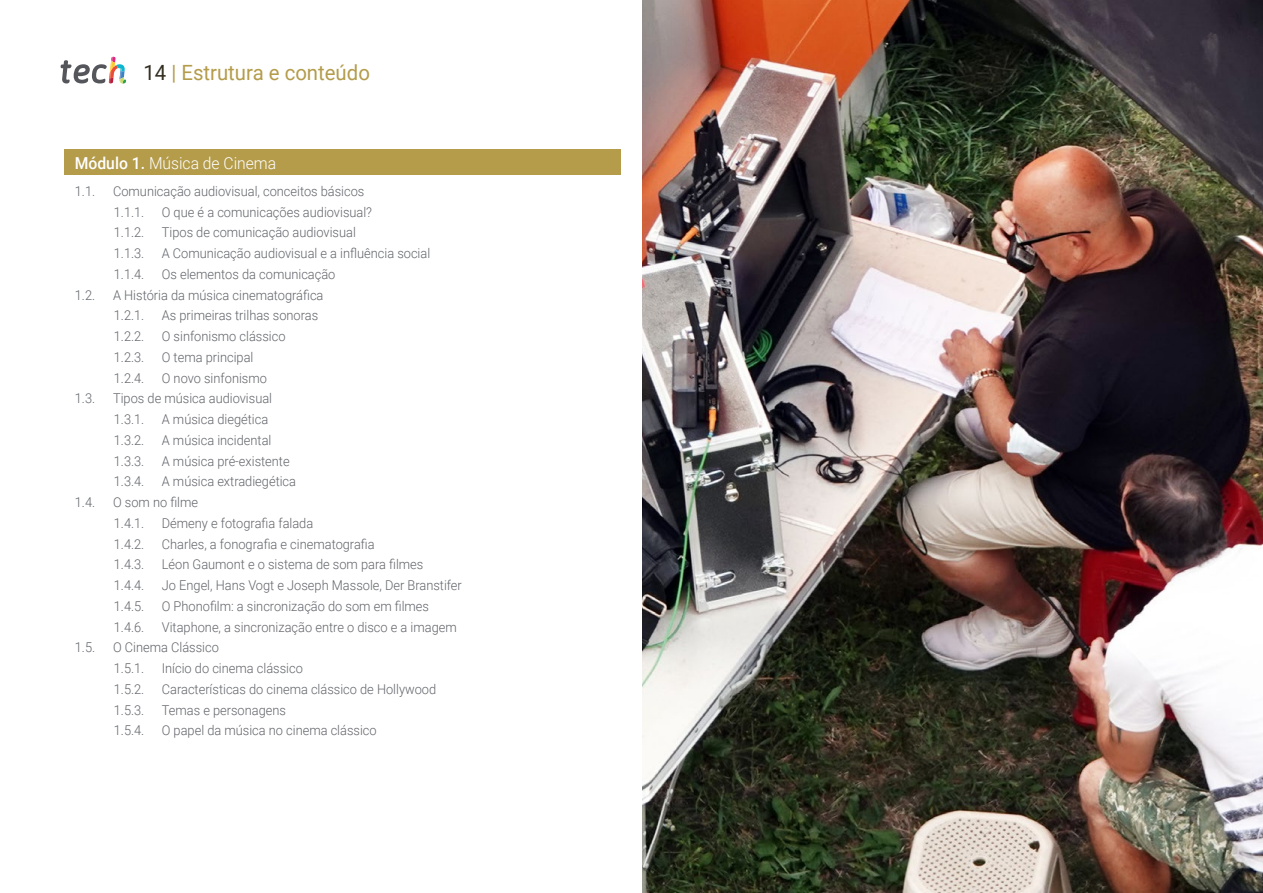
<style>
.page{position:relative;width:1263px;height:893px;background:#fff}
.page>*{position:absolute;margin:0;border:0;box-sizing:border-box;transform-origin:0 0}
.t1{font:21px "Roboto";color:#b49c4b}
.t2{font:300 16.5px "Roboto";color:#fff;scale:.95 1}
.t3{font:300 13.5px/20.7px "Roboto";color:#61646a;scale:.95 1}
.s1{color:#312e20}
.s2{font-weight:500}
</style>
<div class="page">
<div style="left:64px;top:150px;width:557px;height:25px;background:#b49c4b"></div>
<img style="left:642px;top:0;width:621px;height:893px">
<svg style="left:61px;top:57px;width:65px;height:27px"></svg>
<h1 class="t1" style="left:144px;top:57px;width:228px"><span class="s1">14</span> | Estrutura e conteúdo</h1>
<p class="t2" style="left:75px;top:151px;width:213px"><span class="s2">Módulo 1.</span> Música de Cinema</p>
<p class="t3" style="left:75px;top:180px;width:23px">1.1.</p>
<p class="t3" style="left:113px;top:180px;width:266px">Comunicação audiovisual, conceitos básicos<br>1.1.1.</p>
<p class="t3" style="left:162px;top:201px;width:223px">O que é a comunicações audiovisual?</p>
<p class="t3" style="left:114px;top:222px;width:34px">1.1.2.</p>
<p class="t3" style="left:162px;top:222px;width:206px">Tipos de comunicação audiovisual</p>
<p class="t3" style="left:114px;top:242px;width:34px">1.1.3.</p>
<p class="t3" style="left:162px;top:242px;width:284px">A Comunicação audiovisual e a influência social</p>
<p class="t3" style="left:114px;top:263px;width:34px">1.1.4.</p>
<p class="t3" style="left:162px;top:263px;width:184px">Os elementos da comunicação</p>
<p class="t3" style="left:75px;top:284px;width:23px">1.2.</p>
<p class="t3" style="left:113px;top:284px;width:223px">A História da música cinematográfica<br>1.2.1.</p>
<p class="t3" style="left:162px;top:305px;width:166px">As primeiras trilhas sonoras</p>
<p class="t3" style="left:114px;top:325px;width:34px">1.2.2.</p>
<p class="t3" style="left:162px;top:325px;width:132px">O sinfonismo clássico</p>
<p class="t3" style="left:114px;top:346px;width:34px">1.2.3.</p>
<p class="t3" style="left:162px;top:346px;width:98px">O tema principal</p>
<p class="t3" style="left:114px;top:367px;width:34px">1.2.4.</p>
<p class="t3" style="left:162px;top:367px;width:112px">O novo sinfonismo</p>
<p class="t3" style="left:75px;top:388px;width:23px">1.3.</p>
<p class="t3" style="left:113px;top:388px;width:169px">Tipos de música audiovisual<br>1.3.1.</p>
<p class="t3" style="left:162px;top:408px;width:113px">A música diegética</p>
<p class="t3" style="left:114px;top:429px;width:34px">1.3.2.</p>
<p class="t3" style="left:162px;top:429px;width:117px">A música incidental</p>
<p class="t3" style="left:114px;top:450px;width:34px">1.3.3.</p>
<p class="t3" style="left:162px;top:450px;width:136px">A música pré-existente</p>
<p class="t3" style="left:114px;top:471px;width:34px">1.3.4.</p>
<p class="t3" style="left:162px;top:471px;width:143px">A música extradiegética</p>
<p class="t3" style="left:75px;top:491px;width:23px">1.4.</p>
<p class="t3" style="left:113px;top:491px;width:91px">O som no filme<br>1.4.1.</p>
<p class="t3" style="left:162px;top:512px;width:161px">Démeny e fotografia falada</p>
<p class="t3" style="left:114px;top:533px;width:34px">1.4.2.</p>
<p class="t3" style="left:162px;top:533px;width:226px">Charles, a fonografia e cinematografia</p>
<p class="t3" style="left:114px;top:554px;width:34px">1.4.3.</p>
<p class="t3" style="left:162px;top:554px;width:277px">Léon Gaumont e o sistema de som para filmes</p>
<p class="t3" style="left:114px;top:574px;width:34px">1.4.4.</p>
<p class="t3" style="left:162px;top:574px;width:317px">Jo Engel, Hans Vogt e Joseph Massole, Der Branstifer</p>
<p class="t3" style="left:114px;top:595px;width:34px">1.4.5.</p>
<p class="t3" style="left:162px;top:595px;width:283px">O Phonofilm: a sincronização do som em filmes</p>
<p class="t3" style="left:114px;top:616px;width:34px">1.4.6.</p>
<p class="t3" style="left:162px;top:616px;width:312px">Vitaphone, a sincronização entre o disco e a imagem</p>
<p class="t3" style="left:75px;top:637px;width:23px">1.5.</p>
<p class="t3" style="left:113px;top:637px;width:113px">O Cinema Clássico<br>1.5.1.</p>
<p class="t3" style="left:162px;top:657px;width:150px">Início do cinema clássico</p>
<p class="t3" style="left:114px;top:678px;width:34px">1.5.2.</p>
<p class="t3" style="left:162px;top:678px;width:290px">Características do cinema clássico de Hollywood</p>
<p class="t3" style="left:114px;top:699px;width:34px">1.5.3.</p>
<p class="t3" style="left:162px;top:699px;width:132px">Temas e personagens</p>
<p class="t3" style="left:114px;top:720px;width:34px">1.5.4.</p>
<p class="t3" style="left:162px;top:720px;width:228px">O papel da música no cinema clássico</p>
</div>
